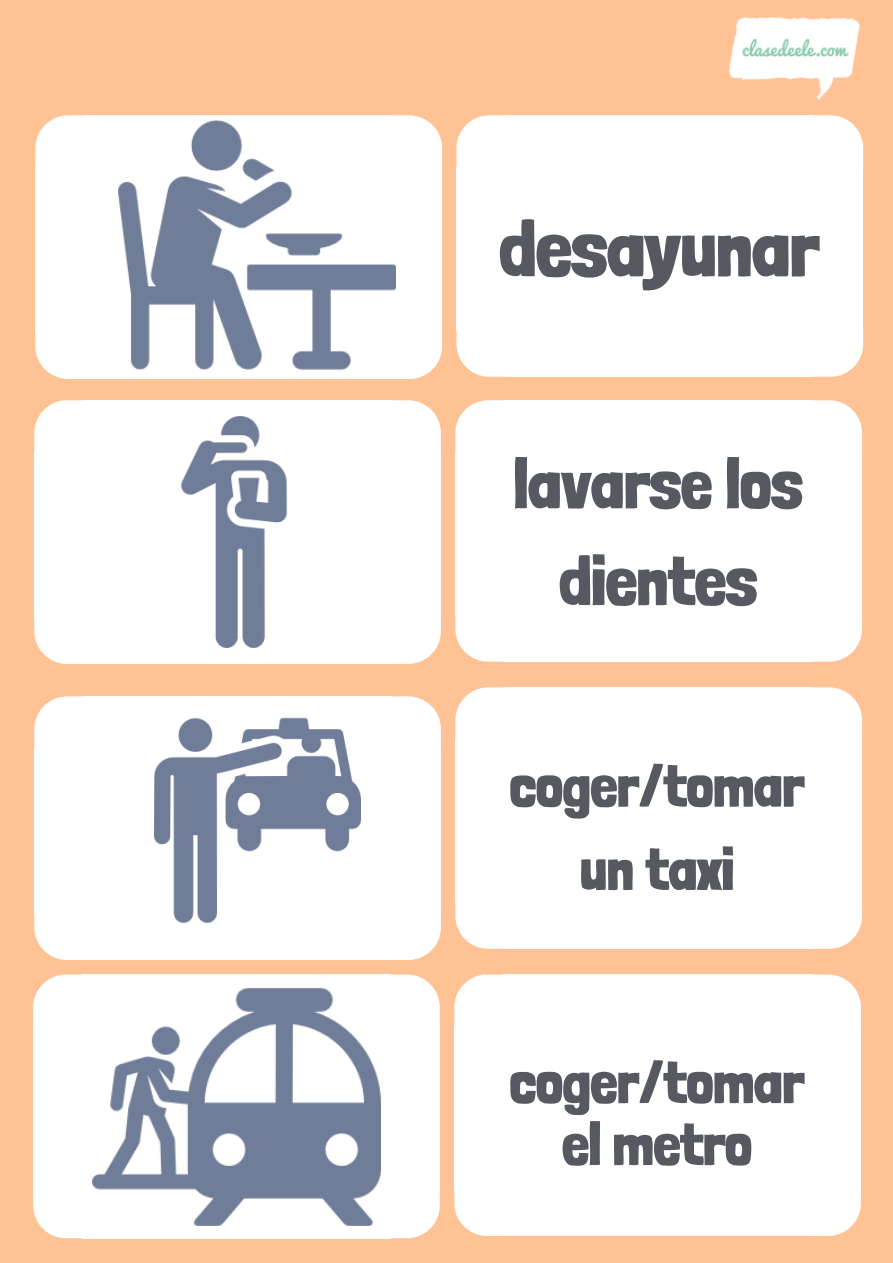
<style>
.page{position:relative;width:893px;height:1263px;background:#ffc294}
.page>*{position:absolute;margin:0;border:0;box-sizing:border-box;transform-origin:0 0}
.t1{font:900 79.5px "Londrina Solid";color:#565960}
.t2{font:900 69.6px/96.9px "Londrina Solid";color:#565960;text-align:center}
.t3{font:900 59.55px/61.9px "Londrina Solid";color:#565960;text-align:center}
</style>
<div class="page">
<svg style="left:395px;top:115px;width:47px;height:52px;background:#fff8f4"></svg>
<div style="left:392px;top:167px;width:50px;height:166px;background:#fff"></div>
<div style="left:84px;top:167px;width:309px;height:166px;background:#fff"></div>
<div style="left:84px;top:115px;width:309px;height:54px;background:#fff"></div>
<svg style="left:35px;top:115px;width:49px;height:52px;background:#fff8f3"></svg>
<div style="left:35px;top:167px;width:51px;height:166px;background:#fff"></div>
<div style="left:84px;top:332px;width:309px;height:47px;background:#fff"></div>
<svg style="left:35px;top:333px;width:49px;height:46px;background:#fff8f3"></svg>
<svg style="left:395px;top:333px;width:47px;height:46px;background:#fff8f3"></svg>
<svg style="left:814px;top:117px;width:49px;height:50px;background:#fffaf6"></svg>
<div style="left:813px;top:167px;width:50px;height:164px;background:#fff"></div>
<div style="left:505px;top:167px;width:309px;height:164px;background:#fff"></div>
<div style="left:505px;top:115px;width:309px;height:54px;background:#fff"></div>
<svg style="left:457px;top:115px;width:48px;height:52px;background:#fff9f4"></svg>
<div style="left:457px;top:167px;width:50px;height:164px;background:#fff"></div>
<div style="left:505px;top:329px;width:309px;height:48px;background:#fff"></div>
<svg style="left:457px;top:331px;width:48px;height:46px;background:#fff8f3"></svg>
<svg style="left:814px;top:331px;width:49px;height:46px;background:#fff8f3"></svg>
<svg style="left:392px;top:400px;width:49px;height:52px;background:#fff9f4"></svg>
<div style="left:390px;top:452px;width:51px;height:166px;background:#fff"></div>
<div style="left:83px;top:452px;width:309px;height:166px;background:#fff"></div>
<div style="left:83px;top:400px;width:309px;height:54px;background:#fff"></div>
<svg style="left:34px;top:400px;width:49px;height:52px;background:#fff8f4"></svg>
<div style="left:34px;top:452px;width:51px;height:166px;background:#fff"></div>
<div style="left:83px;top:617px;width:309px;height:47px;background:#fff"></div>
<svg style="left:34px;top:618px;width:49px;height:46px;background:#fff8f3"></svg>
<svg style="left:392px;top:618px;width:49px;height:46px;background:#fff8f3"></svg>
<svg style="left:813px;top:400px;width:49px;height:52px;background:#fff9f4"></svg>
<div style="left:812px;top:452px;width:50px;height:164px;background:#fff"></div>
<div style="left:504px;top:452px;width:309px;height:164px;background:#fff"></div>
<div style="left:504px;top:400px;width:309px;height:54px;background:#fff"></div>
<svg style="left:455px;top:400px;width:49px;height:52px;background:#fff8f3"></svg>
<div style="left:455px;top:452px;width:51px;height:164px;background:#fff"></div>
<div style="left:504px;top:614px;width:309px;height:48px;background:#fff"></div>
<svg style="left:455px;top:616px;width:49px;height:46px;background:#fff7f2"></svg>
<svg style="left:813px;top:616px;width:49px;height:46px;background:#fff8f3"></svg>
<svg style="left:392px;top:696px;width:49px;height:52px;background:#fff8f4"></svg>
<div style="left:390px;top:748px;width:51px;height:166px;background:#fff"></div>
<div style="left:83px;top:748px;width:309px;height:166px;background:#fff"></div>
<div style="left:83px;top:696px;width:309px;height:54px;background:#fff"></div>
<svg style="left:34px;top:696px;width:49px;height:52px;background:#fff8f3"></svg>
<div style="left:34px;top:748px;width:51px;height:166px;background:#fff"></div>
<div style="left:83px;top:913px;width:309px;height:47px;background:#fff"></div>
<svg style="left:34px;top:914px;width:49px;height:46px;background:#fff8f3"></svg>
<svg style="left:392px;top:914px;width:49px;height:46px;background:#fff8f3"></svg>
<svg style="left:813px;top:687px;width:49px;height:52px;background:#fff9f4"></svg>
<div style="left:812px;top:739px;width:50px;height:164px;background:#fff"></div>
<div style="left:504px;top:739px;width:309px;height:164px;background:#fff"></div>
<div style="left:504px;top:687px;width:309px;height:54px;background:#fff"></div>
<svg style="left:455px;top:687px;width:49px;height:52px;background:#fff8f3"></svg>
<div style="left:455px;top:739px;width:51px;height:164px;background:#fff"></div>
<div style="left:504px;top:901px;width:309px;height:48px;background:#fff"></div>
<svg style="left:455px;top:903px;width:49px;height:46px;background:#fff7f2"></svg>
<svg style="left:813px;top:903px;width:49px;height:46px;background:#fff8f3"></svg>
<svg style="left:391px;top:974px;width:49px;height:52px;background:#fff8f3"></svg>
<div style="left:389px;top:1026px;width:51px;height:167px;background:#fff"></div>
<div style="left:82px;top:1026px;width:309px;height:167px;background:#fff"></div>
<div style="left:82px;top:974px;width:309px;height:54px;background:#fff"></div>
<svg style="left:33px;top:974px;width:49px;height:52px;background:#fff8f3"></svg>
<div style="left:33px;top:1026px;width:51px;height:167px;background:#fff"></div>
<div style="left:82px;top:1191px;width:309px;height:47px;background:#fff"></div>
<svg style="left:33px;top:1193px;width:49px;height:45px;background:#fff8f3"></svg>
<svg style="left:391px;top:1193px;width:49px;height:45px;background:#fff8f3"></svg>
<svg style="left:812px;top:974px;width:49px;height:53px;background:#fff8f4"></svg>
<div style="left:810px;top:1027px;width:51px;height:163px;background:#fff"></div>
<div style="left:503px;top:1027px;width:309px;height:163px;background:#fff"></div>
<div style="left:503px;top:974px;width:309px;height:54px;background:#fff"></div>
<svg style="left:454px;top:974px;width:49px;height:53px;background:#fff8f3"></svg>
<div style="left:454px;top:1027px;width:51px;height:163px;background:#fff"></div>
<div style="left:503px;top:1189px;width:309px;height:47px;background:#fff"></div>
<svg style="left:454px;top:1190px;width:49px;height:46px;background:#fff8f3"></svg>
<svg style="left:812px;top:1190px;width:49px;height:46px;background:#fff8f3"></svg>
<img style="left:728px;top:17px;width:132px;height:100px">
<img style="left:118px;top:115px;width:277px;height:264px">
<img style="left:181px;top:417px;width:107px;height:230px">
<img style="left:154px;top:717px;width:206px;height:206px">
<img style="left:92px;top:988px;width:289px;height:251px">
<h1 class="t1" style="left:499px;top:201px;width:321px">desayunar</h1>
<p class="t2" style="left:514px;top:435px;width:290px">lavarse los dientes</p>
<p class="t3" style="left:510px;top:744px;width:296px;line-height:83.2px">coger/tomar un taxi</p>
<p class="t3" style="left:510px;top:1051px;width:296px">coger/tomar el metro</p>
</div>
